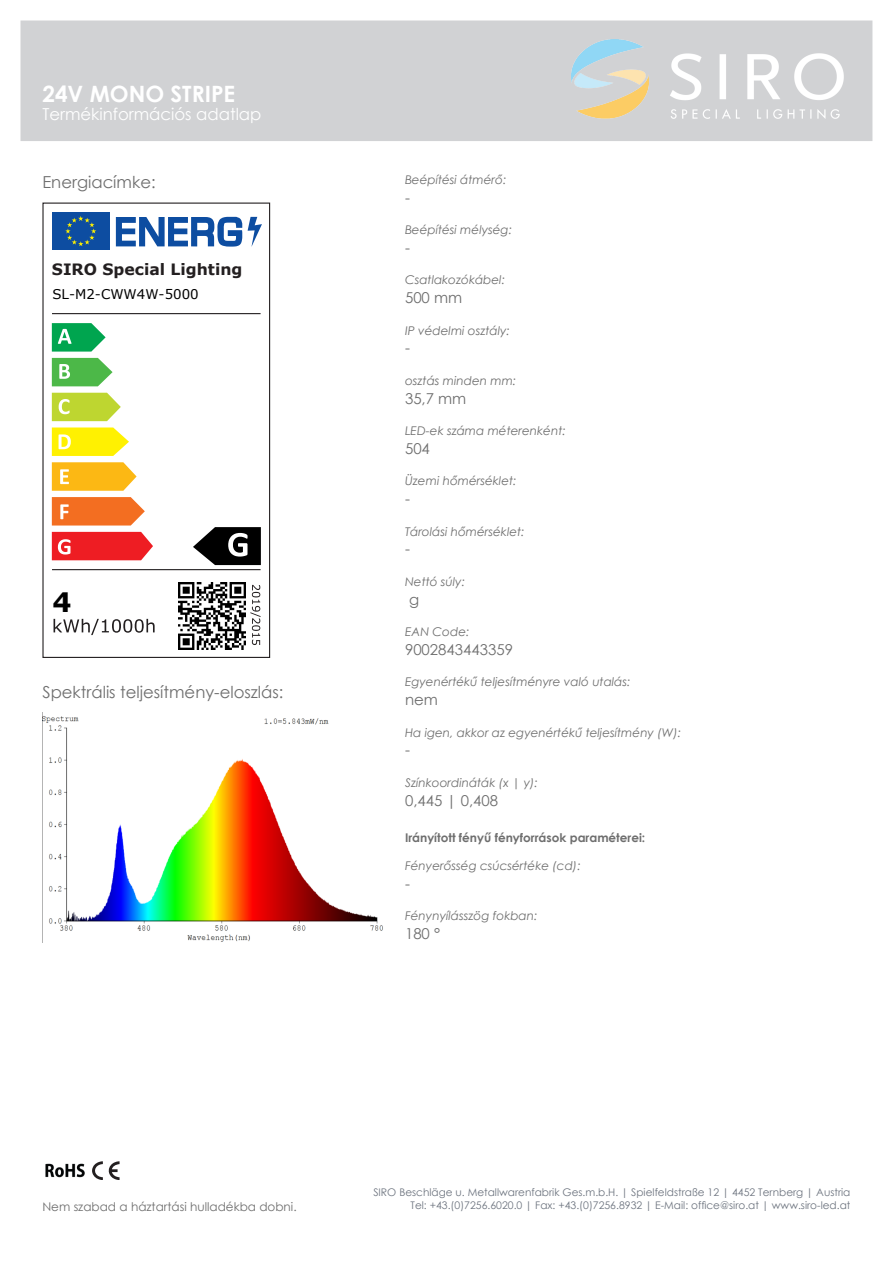
<style>
.page{position:relative;width:893px;height:1263px;background:#fff}
.page>*{position:absolute;margin:0;border:0;box-sizing:border-box;transform-origin:0 0}
.t1{font:700 26.85px "Verdana";color:#000}
.t2{font:700 22.5px "Century Gothic";color:#fff}
.t3{font:16.5px "Century Gothic";color:#6e6e6e}
.t4{font:16.5px "Century Gothic";color:#fff}
.t5{font:700 15.6px "Verdana";color:#231f20}
.t6{font:15px "Century Gothic";color:#6e6e6e}
.t7{font:13.35px "Verdana";color:#000}
.t8{font:italic 12px "Century Gothic";color:#6e6e6e}
.t9{font:700 12px "Century Gothic";color:#6e6e6e}
.t10{font:12px "Century Gothic";color:#6e6e6e}
.t11{font:10.5px/12.6px "Century Gothic";color:#6d747f;text-align:right}
</style>
<div class="page">
<div style="left:21px;top:21px;width:851px;height:120px;background:#d1d2d4"></div>
<img style="left:571px;top:40px;width:272px;height:78px">
<img style="left:45px;top:1163px;width:40px;height:15px">
<svg style="left:92px;top:1161px;width:27px;height:19px"></svg>
<div style="left:52px;top:212px;width:58px;height:38px;background:#0d4da1"></div>
<svg style="left:65px;top:216px;width:31px;height:30px"></svg>
<svg style="left:116px;top:217px;width:126px;height:30px"></svg>
<svg style="left:248px;top:217px;width:14px;height:30px"></svg>
<svg style="left:52px;top:323px;width:54px;height:29px"></svg>
<svg style="left:52px;top:358px;width:61px;height:28px"></svg>
<svg style="left:52px;top:393px;width:69px;height:28px;background:#c7db4d"></svg>
<svg style="left:52px;top:427px;width:77px;height:29px;background:#fff32b"></svg>
<svg style="left:52px;top:462px;width:85px;height:29px;background:#fcc133"></svg>
<svg style="left:52px;top:497px;width:93px;height:28px;background:#f47d38"></svg>
<svg style="left:52px;top:532px;width:101px;height:28px;background:#ef3237"></svg>
<svg style="left:54px;top:619px;width:101px;height:16px"></svg>
<hr style="left:52px;top:313px;width:209px;height:1px;background:#231f20">
<hr style="left:52px;top:569px;width:209px;height:1px;background:#231f20">
<svg style="left:250px;top:585px;width:11px;height:60px"></svg>
<div style="left:42px;top:203px;width:228px;height:455px;border:1px solid #231f20"></div>
<svg style="left:193px;top:527px;width:68px;height:38px"></svg>
<img style="left:179px;top:582px;width:67px;height:67px">
<img style="left:42px;top:712px;width:341px;height:230px">
<h2 class="t2" style="left:42px;top:80px;width:194px">24V MONO STRIPE</h2>
<h3 class="t4" style="left:42px;top:104px;width:221px">Termékinformációs adatlap</h3>
<h3 class="t3" style="left:42px;top:171px;width:115px">Energiacímke:</h3>
<h3 class="t5" style="left:52px;top:260px;width:192px">SIRO Special Lighting</h3>
<p class="t7" style="left:52px;top:285px;width:148px">SL-M2-CWW4W-5000</p>
<h1 class="t1" style="left:52px;top:585px;width:21px">4</h1>
<h3 class="t3" style="left:42px;top:681px;width:242px">Spektrális teljesítmény-eloszlás:</h3>
<p class="t8" style="left:405px;top:172px;width:103px">Beépítési átmérő:</p>
<p class="t6" style="left:405px;top:188px;width:6px">-</p>
<p class="t8" style="left:405px;top:222px;width:108px">Beépítési mélység:</p>
<p class="t6" style="left:405px;top:238px;width:6px">-</p>
<p class="t8" style="left:405px;top:273px;width:101px">Csatlakozókábel:</p>
<p class="t6" style="left:405px;top:288px;width:59px">500 mm</p>
<p class="t8" style="left:405px;top:323px;width:106px">IP védelmi osztály:</p>
<p class="t6" style="left:405px;top:339px;width:6px">-</p>
<p class="t8" style="left:405px;top:373px;width:113px">osztás minden mm:</p>
<p class="t6" style="left:405px;top:389px;width:63px">35,7 mm</p>
<p class="t8" style="left:405px;top:423px;width:162px">LED-ek száma méterenként:</p>
<p class="t6" style="left:405px;top:439px;width:26px">504</p>
<p class="t8" style="left:405px;top:474px;width:113px">Üzemi hőmérséklet:</p>
<p class="t6" style="left:405px;top:489px;width:6px">-</p>
<p class="t8" style="left:405px;top:524px;width:121px">Tárolási hőmérséklet:</p>
<p class="t6" style="left:405px;top:540px;width:6px">-</p>
<p class="t8" style="left:405px;top:574px;width:62px">Nettó súly:</p>
<p class="t6" style="left:409px;top:590px;width:12px">g</p>
<p class="t8" style="left:405px;top:624px;width:66px">EAN Code:</p>
<p class="t6" style="left:405px;top:640px;width:110px">9002843443359</p>
<p class="t8" style="left:405px;top:675px;width:227px">Egyenértékű teljesítményre való utalás:</p>
<p class="t6" style="left:405px;top:690px;width:34px">nem</p>
<p class="t8" style="left:405px;top:725px;width:278px">Ha igen, akkor az egyenértékű teljesítmény (W):</p>
<p class="t6" style="left:405px;top:741px;width:6px">-</p>
<p class="t8" style="left:405px;top:775px;width:134px">Színkoordináták (x | y):</p>
<p class="t6" style="left:405px;top:791px;width:95px">0,445 | 0,408</p>
<p class="t9" style="left:405px;top:830px;width:242px">Irányított fényű fényforrások paraméterei:</p>
<p class="t8" style="left:405px;top:858px;width:177px">Fényerősség csúcsértéke (cd):</p>
<p class="t6" style="left:405px;top:874px;width:6px">-</p>
<p class="t8" style="left:405px;top:909px;width:134px">Fénynyílásszög fokban:</p>
<p class="t6" style="left:405px;top:924px;width:37px">180 °</p>
<p class="t10" style="left:42px;top:1199px;width:256px">Nem szabad a háztartási hulladékba dobni.</p>
<p class="t11" style="left:373px;top:1186px;width:479px">SIRO Beschläge u. Metallwarenfabrik Ges.m.b.H. | Spielfeldstraße 12 | 4452 Ternberg | Austria<br>Tel: +43.(0)7256.6020.0 | Fax: +43.(0)7256.8932 | E-Mail: office@siro.at | www.siro-led.at</p>
</div>
